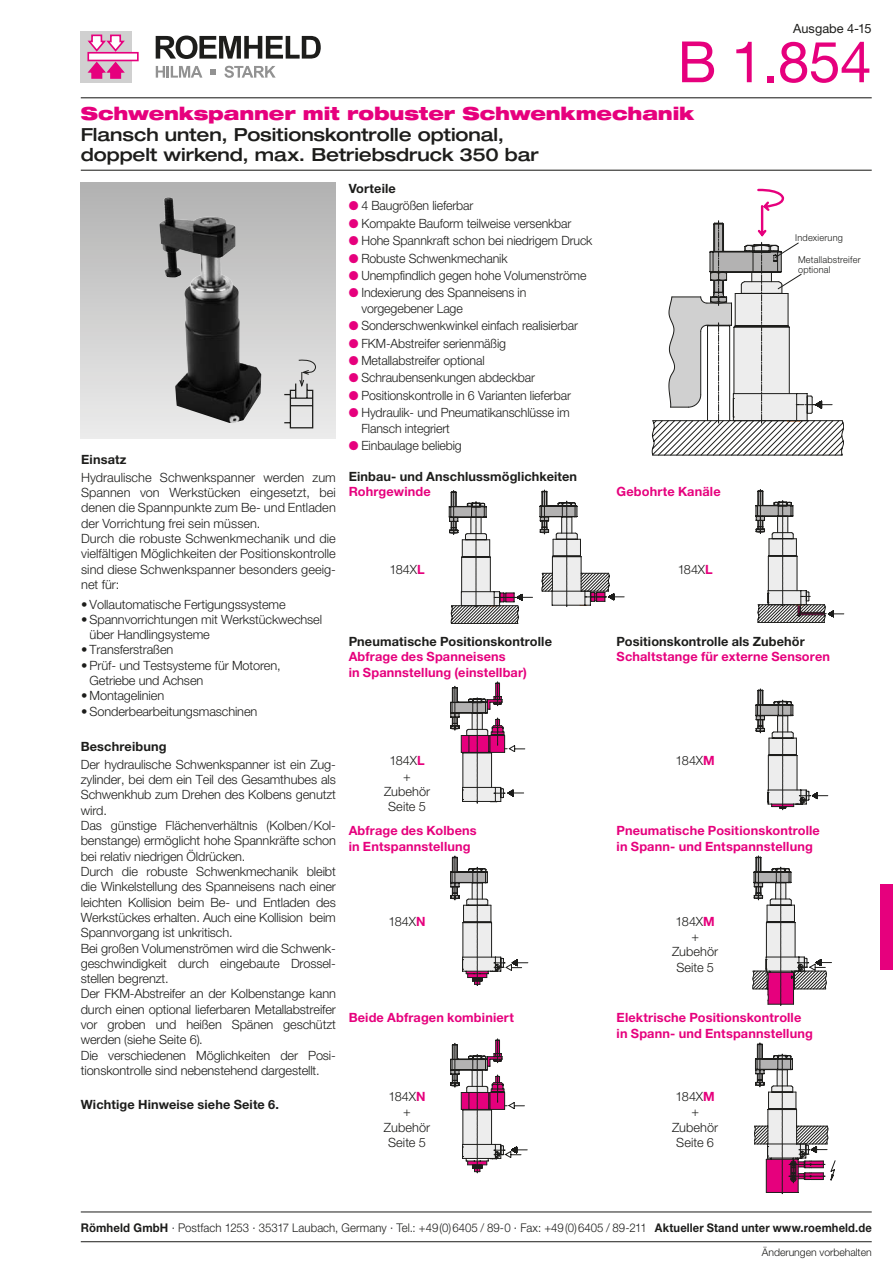
<style>
.page{position:relative;width:893px;height:1263px;background:#fff}
.page>*{position:absolute;margin:0;border:0;box-sizing:border-box;transform-origin:0 0}
.t1{font:57px "Helvetica Neue";color:#e6007d}
.t2{font:500 expanded 18px/20.2px "Helvetica Neue";letter-spacing:-.005em;color:#1d1d1b}
.t3{font:900 expanded 18px "Helvetica Neue";letter-spacing:-.01em;color:#e6007d}
.t4{font:300 12.75px/15.3px "Helvetica Neue";letter-spacing:-.01em;color:#1d1d1b}
.t5{font:700 12.75px/15.3px "Helvetica Neue";letter-spacing:.01em;color:#e6007d}
.t6{font:700 12.75px "Helvetica Neue";letter-spacing:.01em;color:#1d1d1b}
.t7{font:12.75px "Helvetica Neue";letter-spacing:.005em;color:#1d1d1b}
.t8{font:300 12px "Helvetica Neue";color:#1d1d1b;scale:.95 1}
.t9{font:300 10.5px "Helvetica Neue";letter-spacing:-.005em;color:#1d1d1b}
.t10{font:300 9.45px/10.5px "Helvetica Neue";letter-spacing:.02em;color:#1d1d1b}
.s1{color:#e6007d}
.s2{font-weight:700;color:#e6007d}
.s3{font-weight:700}
</style>
<div class="page">
<div style="left:81px;top:31px;width:51px;height:51px;background:#d0d0d0"></div>
<svg style="left:87px;top:52px;width:52px;height:9px"></svg>
<svg style="left:87px;top:34px;width:40px;height:19px"></svg>
<svg style="left:87px;top:60px;width:40px;height:19px"></svg>
<svg style="left:156px;top:36px;width:165px;height:23px"></svg>
<svg style="left:156px;top:66px;width:46px;height:12px"></svg>
<svg style="left:224px;top:66px;width:52px;height:12px"></svg>
<svg style="left:210px;top:69px;width:6px;height:6px"></svg>
<hr style="left:81px;top:170px;width:791px;height:1px;background:#1d1d1b">
<hr style="left:81px;top:97px;width:791px;height:1px;background:#1d1d1b">
<div style="left:81px;top:183px;width:255px;height:255px;background:linear-gradient(to bottom,#b2b2b2,#ececec)"></div>
<img style="left:159px;top:199px;width:102px;height:224px">
<svg style="left:283px;top:359px;width:33px;height:70px;background:#c7c7c6"></svg>
<svg style="left:652px;top:189px;width:192px;height:266px"></svg>
<div style="left:880px;top:884px;width:13px;height:85px;background:#e6007d"></div>
<svg style="left:449px;top:490px;width:84px;height:134px"></svg>
<svg style="left:755px;top:489px;width:89px;height:134px"></svg>
<svg style="left:450px;top:682px;width:75px;height:122px"></svg>
<svg style="left:755px;top:689px;width:73px;height:121px"></svg>
<svg style="left:450px;top:856px;width:78px;height:130px"></svg>
<svg style="left:752px;top:856px;width:80px;height:150px"></svg>
<svg style="left:450px;top:1039px;width:78px;height:134px"></svg>
<svg style="left:754px;top:1043px;width:81px;height:151px"></svg>
<svg style="left:540px;top:490px;width:84px;height:117px"></svg>
<hr style="left:81px;top:1241px;width:791px;height:1px;background:#1d1d1b">
<hr style="left:81px;top:1212px;width:791px;height:1px;background:#1d1d1b">
<p class="t7" style="left:793px;top:21px;width:80px">Ausgabe 4-15</p>
<h1 class="t1" style="left:678px;top:28px;width:196px">B 1.854</h1>
<h2 class="t3" style="left:81px;top:102px;width:615px">Schwenkspanner mit robuster Schwenkmechanik</h2>
<h2 class="t2" style="left:81px;top:124px;width:460px">Flansch unten, Positionskontrolle optional, doppelt wirkend, max. Betriebsdruck 350 bar</h2>
<p class="t6" style="left:81px;top:452px;width:47px">Einsatz</p>
<p class="t4" style="left:81px;top:469px;width:256px">Hydraulische Schwenkspanner werden zum Spannen von Werkstücken eingesetzt, bei denen die Spannpunkte zum Be- und Entladen der Vorrichtung frei sein müssen.<br>Durch die robuste Schwenkmechanik und die vielfältigen Möglichkeiten der Positionskontrolle sind diese Schwenkspanner besonders geeig&shy;net für:</p>
<p class="t4" style="left:81px;top:596px;width:206px">• Vollautomatische Fertigungssysteme</p>
<p class="t4" style="left:90px;top:611px;width:234px;text-indent:-9px">• Spannvorrichtungen mit Werkstückwechsel über Handlingsysteme</p>
<p class="t4" style="left:81px;top:642px;width:94px">• Transferstraßen</p>
<p class="t4" style="left:90px;top:657px;width:193px;text-indent:-9px">• Prüf- und Testsysteme für Motoren,<br>Getriebe und Achsen</p>
<p class="t4" style="left:81px;top:688px;width:85px">• Montagelinien</p>
<p class="t4" style="left:81px;top:703px;width:178px">• Sonderbearbeitungsmaschinen</p>
<p class="t6" style="left:81px;top:739px;width:87px">Beschreibung</p>
<p class="t4" style="left:81px;top:756px;width:257px">Der hydraulische Schwenkspanner ist ein Zug&shy;zylinder, bei dem ein Teil des Gesamthubes als Schwenkhub zum Drehen des Kolbens genutzt wird.<br>Das günstige Flächenverhältnis (Kolben/Kol&shy;benstange) ermöglicht hohe Spannkräfte schon bei relativ niedrigen Öldrücken.<br>Durch die robuste Schwenkmechanik bleibt die Winkelstellung des Spanneisens nach einer leichten Kollision beim Be- und Entladen des Werkstückes erhalten. Auch eine Kollision beim Spannvorgang ist unkritisch.<br>Bei großen Volumenströmen wird die Schwenk&shy;geschwindigkeit durch eingebaute Drossel&shy;stellen begrenzt.<br>Der FKM-Abstreifer an der Kolbenstange kann durch einen optional lieferbaren Metallabstreifer vor groben und heißen Spänen geschützt werden (siehe Seite 6).<br>Die verschiedenen Möglichkeiten der Posi&shy;tionskontrolle sind nebenstehend dargestellt.</p>
<p class="t6" style="left:81px;top:1097px;width:200px">Wichtige Hinweise siehe Seite 6.</p>
<p class="t6" style="left:349px;top:180px;width:49px">Vorteile</p>
<p class="t4" style="left:349px;top:198px;width:126px"><span class="s1">●</span> 4 Baugrößen lieferbar</p>
<p class="t4" style="left:349px;top:215px;width:224px"><span class="s1">●</span> Kompakte Bauform teilweise versenkbar</p>
<p class="t4" style="left:349px;top:233px;width:245px"><span class="s1">●</span> Hohe Spannkraft schon bei niedrigem Druck</p>
<p class="t4" style="left:349px;top:250px;width:160px"><span class="s1">●</span> Robuste Schwenkmechanik</p>
<p class="t4" style="left:349px;top:267px;width:239px"><span class="s1">●</span> Unempfindlich gegen hohe Volumenströme</p>
<p class="t4" style="left:361px;top:285px;width:166px;text-indent:-13px"><span class="s1">●</span> Indexierung des Spanneisens in vorgegebener Lage</p>
<p class="t4" style="left:349px;top:318px;width:231px"><span class="s1">●</span> Sonderschwenkwinkel einfach realisierbar</p>
<p class="t4" style="left:349px;top:335px;width:159px"><span class="s1">●</span> FKM-Abstreifer serienmäßig</p>
<p class="t4" style="left:349px;top:352px;width:137px"><span class="s1">●</span> Metallabstreifer optional</p>
<p class="t4" style="left:349px;top:370px;width:188px"><span class="s1">●</span> Schraubensenkungen abdeckbar</p>
<p class="t4" style="left:349px;top:387px;width:224px"><span class="s1">●</span> Positionskontrolle in 6 Varianten lieferbar</p>
<p class="t4" style="left:361px;top:405px;width:210px;text-indent:-13px"><span class="s1">●</span> Hydraulik- und Pneumatikanschlüsse im<br>Flansch integriert</p>
<p class="t4" style="left:349px;top:438px;width:115px"><span class="s1">●</span> Einbaulage beliebig</p>
<p class="t6" style="left:349px;top:468px;width:230px">Einbau- und Anschlussmöglichkeiten</p>
<p class="t5" style="left:349px;top:484px;width:84px">Rohrgewinde</p>
<p class="t5" style="left:617px;top:484px;width:106px">Gebohrte Kanäle</p>
<p class="t4" style="left:390px;top:562px;width:37px">184X<span class="s2">L</span></p>
<p class="t4" style="left:678px;top:562px;width:37px">184X<span class="s2">L</span></p>
<p class="t10" style="left:795px;top:232px;width:49px">Indexierung</p>
<p class="t10" style="left:798px;top:254px;width:64px">Metallabstreifer optional</p>
<p class="t6" style="left:349px;top:634px;width:205px">Pneumatische Positionskontrolle</p>
<p class="t5" style="left:349px;top:649px;width:180px">Abfrage des Spanneisens<br>in Spannstellung (einstellbar)</p>
<p class="t6" style="left:617px;top:634px;width:190px">Positionskontrolle als Zubehör</p>
<p class="t5" style="left:617px;top:649px;width:215px">Schaltstange für externe Sensoren</p>
<p class="t4" style="left:384px;top:753px;width:48px;text-align:center">184X<span class="s2">L<br></span>+<br>Zubehör<br>Seite 5</p>
<p class="t4" style="left:676px;top:753px;width:41px">184X<span class="s2">M</span></p>
<p class="t5" style="left:349px;top:823px;width:130px">Abfrage des Kolbens in Entspannstellung</p>
<p class="t5" style="left:617px;top:823px;width:205px">Pneumatische Positionskontrolle in Spann- und Entspannstellung</p>
<p class="t4" style="left:389px;top:913px;width:39px">184X<span class="s2">N</span></p>
<p class="t4" style="left:672px;top:913px;width:48px;text-align:center">184X<span class="s2">M </span>+<br>Zubehör<br>Seite 5</p>
<p class="t5" style="left:349px;top:1010px;width:167px">Beide Abfragen kombiniert</p>
<p class="t5" style="left:617px;top:1010px;width:198px">Elektrische Positionskontrolle in Spann- und Entspannstellung</p>
<p class="t4" style="left:384px;top:1089px;width:48px;text-align:center">184X<span class="s2">N </span>+<br>Zubehör<br>Seite 5</p>
<p class="t4" style="left:672px;top:1089px;width:48px;text-align:center">184X<span class="s2">M </span>+<br>Zubehör<br>Seite 6</p>
<p class="t8" style="left:81px;top:1220px;width:834px"><span class="s3">Römheld GmbH</span> · Postfach 1253 · 35317 Laubach, Germany · Tel.: +49(0)6405 / 89-0 · Fax: +49(0)6405 / 89-211 <span class="s3">Aktueller Stand unter www.roemheld.de</span></p>
<p class="t9" style="left:762px;top:1245px;width:111px">Änderungen vorbehalten</p>
</div>
